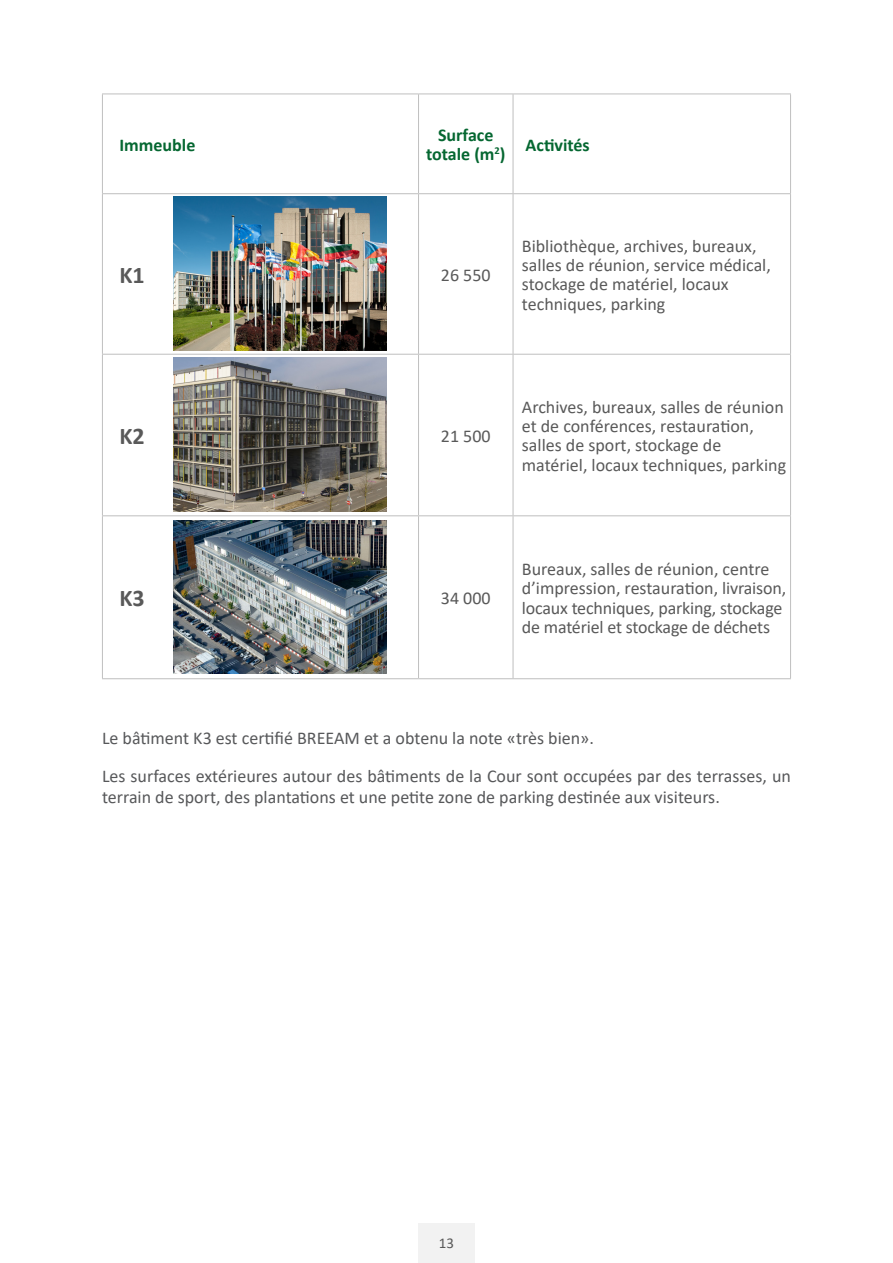
<style>
.page{position:relative;width:893px;height:1263px;background:#fff}
.page>*{position:absolute;margin:0;border:0;box-sizing:border-box;transform-origin:0 0}
.t1{font:700 24px "Calibri";color:#595959}
.t2{font:18px/19.4px "Calibri";color:#595959}
.t3{font:18px/38px "Calibri";color:#57585a}
.t4{font:700 18px/19.4px "Calibri";color:#056731;text-align:center}
.t5{font:15px "Calibri";color:#595959}
</style>
<div class="page">
<div style="left:418px;top:1224px;width:57px;height:39px;background:#f2f2f2"></div>
<hr style="left:102px;top:94px;width:317px;height:1px;background:#bfbfbf">
<hr style="left:102px;top:94px;width:1px;height:99px;background:#bfbfbf">
<hr style="left:418px;top:94px;width:95px;height:1px;background:#bfbfbf">
<hr style="left:418px;top:94px;width:1px;height:99px;background:#bfbfbf">
<hr style="left:513px;top:94px;width:278px;height:1px;background:#bfbfbf">
<hr style="left:513px;top:94px;width:1px;height:99px;background:#bfbfbf">
<hr style="left:790px;top:94px;width:1px;height:99px;background:#bfbfbf">
<hr style="left:102px;top:193px;width:317px;height:1px;background:#bfbfbf">
<hr style="left:102px;top:194px;width:1px;height:160px;background:#bfbfbf">
<hr style="left:418px;top:193px;width:95px;height:1px;background:#bfbfbf">
<hr style="left:418px;top:194px;width:1px;height:160px;background:#bfbfbf">
<hr style="left:513px;top:193px;width:278px;height:1px;background:#bfbfbf">
<hr style="left:513px;top:194px;width:1px;height:160px;background:#bfbfbf">
<hr style="left:790px;top:194px;width:1px;height:160px;background:#bfbfbf">
<hr style="left:102px;top:354px;width:317px;height:1px;background:#bfbfbf">
<hr style="left:102px;top:355px;width:1px;height:160px;background:#bfbfbf">
<hr style="left:418px;top:354px;width:95px;height:1px;background:#bfbfbf">
<hr style="left:418px;top:355px;width:1px;height:160px;background:#bfbfbf">
<hr style="left:513px;top:354px;width:278px;height:1px;background:#bfbfbf">
<hr style="left:513px;top:355px;width:1px;height:160px;background:#bfbfbf">
<hr style="left:790px;top:355px;width:1px;height:160px;background:#bfbfbf">
<hr style="left:102px;top:515px;width:317px;height:1px;background:#bfbfbf">
<hr style="left:102px;top:516px;width:1px;height:162px;background:#bfbfbf">
<hr style="left:418px;top:515px;width:95px;height:1px;background:#bfbfbf">
<hr style="left:418px;top:516px;width:1px;height:162px;background:#bfbfbf">
<hr style="left:513px;top:515px;width:278px;height:1px;background:#bfbfbf">
<hr style="left:513px;top:516px;width:1px;height:162px;background:#bfbfbf">
<hr style="left:790px;top:516px;width:1px;height:162px;background:#bfbfbf">
<hr style="left:102px;top:678px;width:317px;height:1px;background:#bfbfbf">
<hr style="left:418px;top:678px;width:95px;height:1px;background:#bfbfbf">
<hr style="left:513px;top:678px;width:278px;height:1px;background:#bfbfbf">
<img style="left:174px;top:197px;width:213px;height:153px">
<img style="left:174px;top:358px;width:213px;height:153px">
<img style="left:174px;top:520px;width:213px;height:154px">
<p class="t4" style="left:119px;top:135px;width:77px">Immeuble</p>
<p class="t4" style="left:426px;top:125px;width:81px">Surface totale (m<sup>2</sup>)</p>
<p class="t4" style="left:526px;top:135px;width:66px">Activités</p>
<h1 class="t1" style="left:119px;top:258px;width:27px">K1</h1>
<p class="t2" style="left:441px;top:265px;width:51px">26 550</p>
<p class="t2" style="left:522px;top:235px;width:250px">Bibliothèque, archives, bureaux, salles de réunion, service médical, stockage de matériel, locaux techniques, parking</p>
<h1 class="t1" style="left:119px;top:419px;width:27px">K2</h1>
<p class="t2" style="left:441px;top:426px;width:51px">21 500</p>
<p class="t2" style="left:522px;top:396px;width:266px">Archives, bureaux, salles de réunion et de conférences, restauration, salles de sport, stockage de matériel, locaux techniques, parking</p>
<h1 class="t1" style="left:119px;top:581px;width:27px">K3</h1>
<p class="t2" style="left:441px;top:588px;width:51px">34 000</p>
<p class="t2" style="left:522px;top:559px;width:266px">Bureaux, salles de réunion, centre d’impression, restauration, livraison, locaux techniques, parking, stockage de matériel et stockage de déchets</p>
<p class="t3" style="left:102px;top:719px;width:690px">Le bâtiment K3 est certifié BREEAM et a obtenu la note «très bien».<br>Les surfaces extérieures autour des bâtiments de la Cour sont occupées par des terrasses, un</p>
<p class="t3" style="left:102px;top:778px;width:619px">terrain de sport, des plantations et une petite zone de parking destinée aux visiteurs.</p>
<p class="t5" style="left:439px;top:1232px;width:17px">13</p>
</div>
